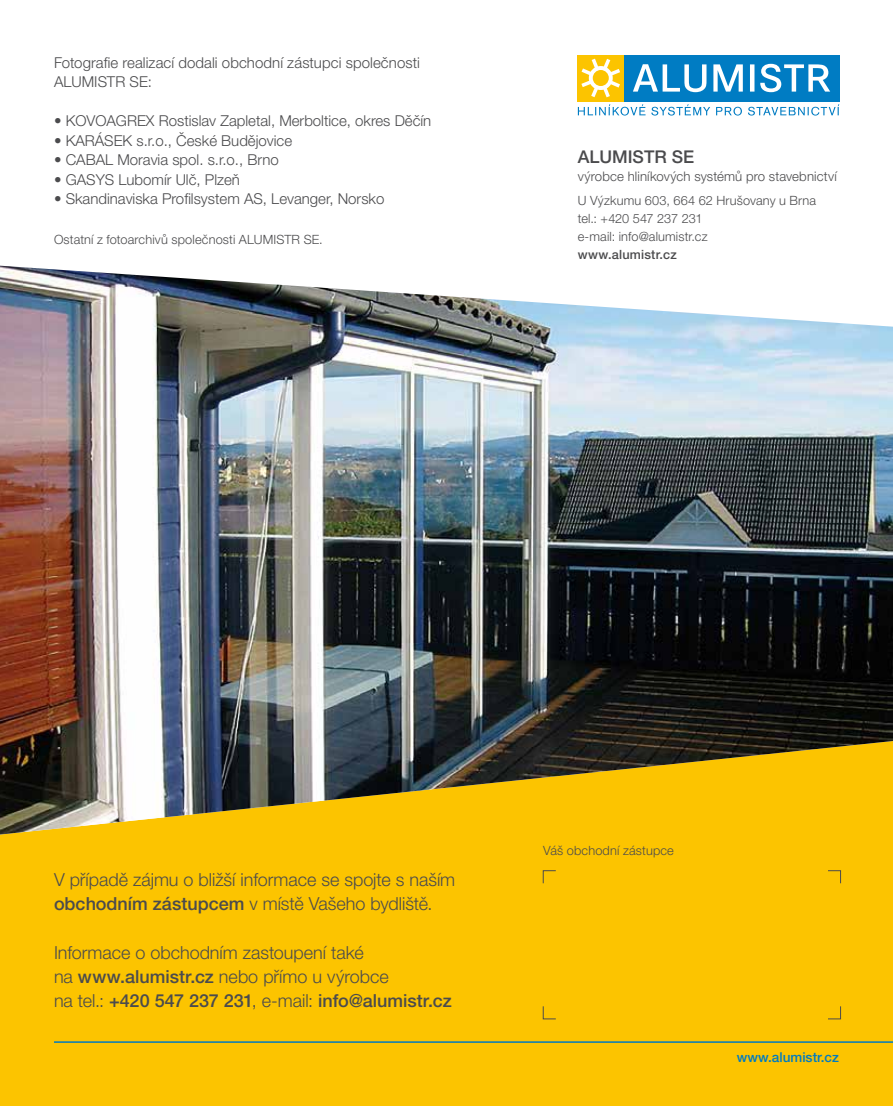
<style>
.page{position:relative;width:893px;height:1106px;background:#fff}
.page>*{position:absolute;margin:0;border:0;box-sizing:border-box;transform-origin:0 0}
.t1{font:300 18px/24px "Helvetica Neue LT Pro";color:#4b4b4d}
.t2{font:500 17.55px "Helvetica Neue LT Pro";color:#4b4b4d}
.t3{font:300 15px/19.5px "Helvetica Neue LT Pro";color:#4b4b4d}
.t4{font:500 13.65px "Helvetica Neue LT Pro";color:#007bc0}
.t5{font:300 13.2px "Helvetica Neue LT Pro";letter-spacing:.01em;color:#4b4b4d}
.t6{font:300 12.75px/18px "Helvetica Neue LT Pro";letter-spacing:.01em;color:#4b4b4d}
.t7{font:500 12.75px "Helvetica Neue LT Pro";letter-spacing:.015em;color:#4b4b4d}
.s1{font-weight:500}
</style>
<div class="page">
<div style="left:0;top:834px;width:893px;height:272px;background:#fcc400"></div>
<hr style="left:54px;top:1041px;width:839px;height:1px;background:#007bc0">
<img style="left:0;top:266px;width:893px;height:568px">
<svg style="left:542px;top:870px;width:15px;height:14px"></svg>
<svg style="left:542px;top:1005px;width:15px;height:14px"></svg>
<svg style="left:827px;top:870px;width:14px;height:14px"></svg>
<svg style="left:827px;top:1005px;width:14px;height:14px"></svg>
<div style="left:623px;top:55px;width:217px;height:46px;background:#007cc3"></div>
<div style="left:577px;top:55px;width:46px;height:46px;background:#fcc400"></div>
<svg style="left:581px;top:59px;width:39px;height:38px"></svg>
<svg style="left:633px;top:64px;width:197px;height:28px"></svg>
<svg style="left:578px;top:104px;width:261px;height:12px"></svg>
<p class="t3" style="left:54px;top:53px;width:367px">Fotografie realizací dodali obchodní zástupci společnosti<br>ALUMISTR SE:</p>
<p class="t3" style="left:54px;top:111px;width:379px">• KOVOAGREX Rostislav Zapletal, Merboltice, okres Děčín</p>
<p class="t3" style="left:54px;top:131px;width:240px">• KARÁSEK s.r.o., České Budějovice</p>
<p class="t3" style="left:54px;top:150px;width:226px">• CABAL Moravia spol. s.r.o., Brno</p>
<p class="t3" style="left:54px;top:170px;width:187px">• GASYS Lubomír Ulč, Plzeň</p>
<p class="t3" style="left:54px;top:189px;width:332px">• Skandinaviska Profilsystem AS, Levanger, Norsko</p>
<p class="t6" style="left:54px;top:230px;width:270px">Ostatní z fotoarchivů společnosti ALUMISTR SE.</p>
<p class="t2" style="left:578px;top:146px;width:118px">ALUMISTR SE</p>
<p class="t5" style="left:578px;top:168px;width:261px">výrobce hliníkových systémů pro stavebnictví</p>
<p class="t6" style="left:578px;top:191px;width:240px">U Výzkumu 603, 664 62 Hrušovany u Brna tel.: +420 547 237 231<br>e-mail: info@alumistr.cz</p>
<p class="t7" style="left:578px;top:247px;width:100px">www.alumistr.cz</p>
<p class="t1" style="left:54px;top:866px;width:403px">V případě zájmu o bližší informace se spojte s naším <span class="s1">obchodním zástupcem</span> v místě Vašeho bydliště.</p>
<p class="t1" style="left:54px;top:940px;width:399px">Informace o obchodním zastoupení také<br>na <span class="s1">www.alumistr.cz</span> nebo přímo u výrobce<br>na tel.: <span class="s1">+420 547 237 231</span>, e-mail: <span class="s1">info@alumistr.cz</span></p>
<p class="t6" style="left:543px;top:840px;width:132px">Váš obchodní zástupce</p>
<p class="t4" style="left:737px;top:1048px;width:103px">www.alumistr.cz</p>
</div>
